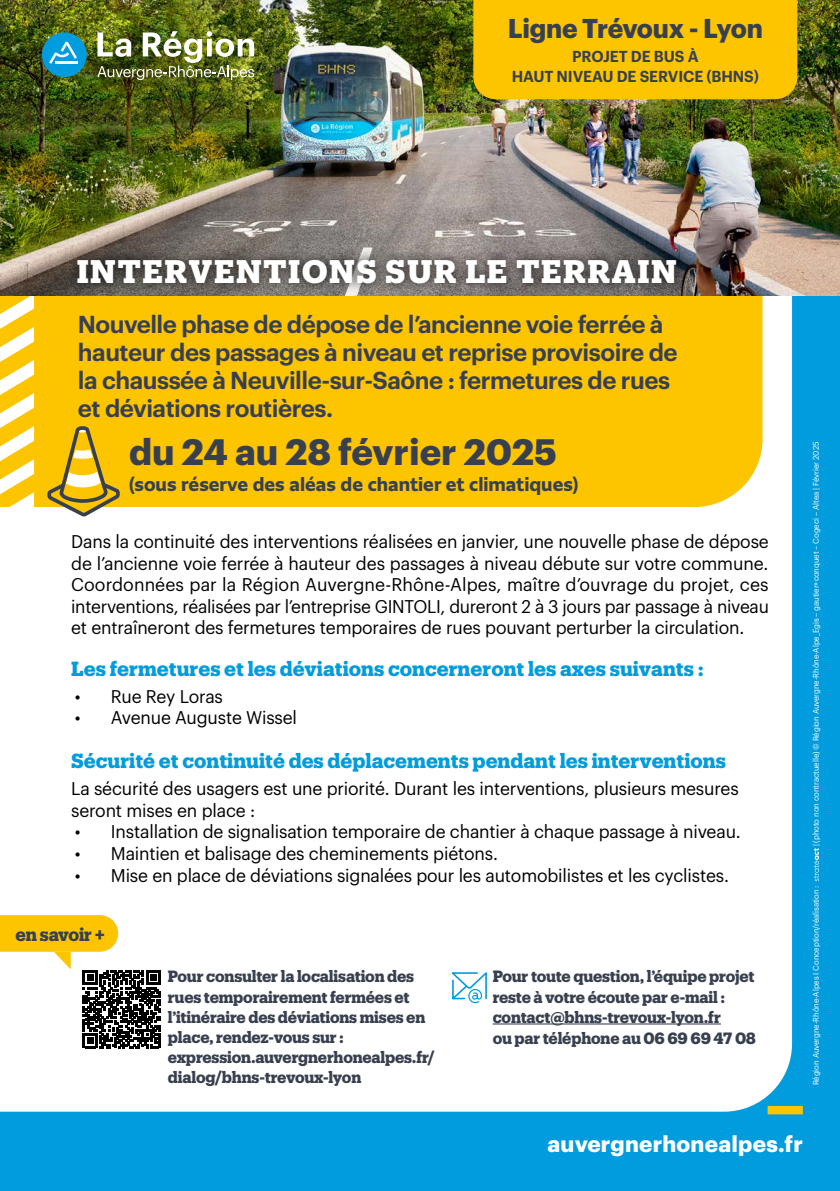
<style>
.page{position:relative;width:840px;height:1191px;background:#fff}
.page>*{position:absolute;margin:0;border:0;box-sizing:border-box;transform-origin:0 0}
.t1{font:700 36px "Graphik";color:#384050}
.t2{font:700 32px "Produkt";letter-spacing:.045em;color:#fff}
.t3{font:700 26.6px "Graphik";letter-spacing:-.01em;color:#384050}
.t4{font:600 24px/28px "Graphik";letter-spacing:-.02em;color:#384050}
.t5{font:700 22.2px "Graphik";letter-spacing:.01em;color:#fff}
.t6{font:700 20px "Produkt";color:#009cdd}
.t7{font:18px/21.6px "Graphik";letter-spacing:-.01em;color:#000;text-align:justify}
.t8{font:700 18px "Grand Paris";color:#384050}
.t9{font:700 18px "Produkt";letter-spacing:-.01em;color:#384050}
.t10{font:700 16px/20px "Produkt";letter-spacing:-.01em;color:#384050}
.t11{font:600 15.6px/20px "Graphik";letter-spacing:-.005em;color:#384050;text-align:center}
.t12{font:8px "Graphik";letter-spacing:-.01em;color:#fff}
</style>
<div class="page">
<div style="left:0;top:0;width:839px;height:1191px;background:#009cdd"></div>
<div style="left:0;top:296px;width:791px;height:815px;background:#fff"></div>
<img style="left:0;top:0;width:839px;height:296px">
<img style="left:97px;top:31px;width:157px;height:49px">
<div style="left:42px;top:32px;width:45px;height:45px;background:#009cdd;border-radius:50%"></div>
<hr style="left:56px;top:61px;width:22px;height:3px;background:#fff">
<svg style="left:49px;top:42px;width:28px;height:22px"></svg>
<div style="left:34px;top:296px;width:728px;height:211px;background:#fdc400"></div>
<svg style="left:0;top:296px;width:34px;height:211px;background:#fdde70"></svg>
<svg style="left:45px;top:423px;width:77px;height:96px;background:#dfba38"></svg>
<div style="left:767px;top:1106px;width:35px;height:8px;background:#fdc400"></div>
<hr style="left:492px;top:1023px;width:228px;height:1px;background:#384050">
<div style="left:73px;top:959px;width:95px;height:97px;background:#fff"></div>
<svg style="left:368px;top:997px;width:25px;height:27px"></svg>
<svg style="left:813px;top:848px;width:5px;height:33px"></svg>
<div style="left:67px;top:248px;width:619px;height:46px;background:#000;opacity:.75"></div>
<svg style="left:448px;top:969px;width:40px;height:34px"></svg>
<svg style="left:0;top:915px;width:161px;height:133px"></svg>
<div style="left:473px;top:0;width:324px;height:99px;background:#fdc400"></div>
<h3 class="t3" style="left:507px;top:8px;width:256px">Ligne Trévoux - Lyon</h3>
<p class="t11" style="left:511px;top:45px;width:249px">PROJET DE BUS À<br>HAUT NIVEAU DE SERVICE (BHNS)</p>
<h2 class="t2" style="left:77px;top:248px;width:601px">INTERVENTIONS SUR LE TERRAIN</h2>
<h3 class="t4" style="left:78px;top:308px;width:600px">Nouvelle phase de dépose de l’ancienne voie ferrée à hauteur des passages à niveau et reprise provisoire de la chaussée à Neuville-sur-Saône : fermetures de rues et déviations routières.</h3>
<h1 class="t1" style="left:129px;top:424px;width:429px">du 24 au 28 février 2025</h1>
<p class="t8" style="left:129px;top:472px;width:450px">(sous réserve des aléas de chantier et climatiques)</p>
<p class="t7" style="left:71px;top:529px;width:699px">Dans la continuité des interventions réalisées en janvier, une nouvelle phase de dépose de l’ancienne voie ferrée à hauteur des passages à niveau débute sur votre commune.<br>Coordonnées par la Région Auvergne-Rhône-Alpes, maître d’ouvrage du projet, ces interventions, réalisées par l’entreprise GINTOLI, dureront 2 à 3 jours par passage à niveau et entraîneront des fermetures temporaires de rues pouvant perturber la circulation.</p>
<p class="t6" style="left:71px;top:654px;width:633px">Les fermetures et les déviations concerneront les axes suivants :</p>
<p class="t7" style="left:75px;top:684px;width:150px">• Rue Rey Loras</p>
<p class="t7" style="left:75px;top:705px;width:223px">• Avenue Auguste Wissel</p>
<p class="t6" style="left:71px;top:746px;width:656px">Sécurité et continuité des déplacements pendant les interventions</p>
<p class="t7" style="left:71px;top:776px;width:668px">La sécurité des usagers est une priorité. Durant les interventions, plusieurs mesures seront mises en place :</p>
<p class="t7" style="left:75px;top:819px;width:667px">• Installation de signalisation temporaire de chantier à chaque passage à niveau.</p>
<p class="t7" style="left:75px;top:841px;width:424px">• Maintien et balisage des cheminements piétons.</p>
<p class="t7" style="left:75px;top:862px;width:655px">• Mise en place de déviations signalées pour les automobilistes et les cyclistes.</p>
<p class="t9" style="left:16px;top:921px;width:91px">en savoir +</p>
<p class="t10" style="left:168px;top:965px;width:268px">Pour consulter la localisation des rues temporairement fermées et l’itinéraire des déviations mises en place, rendez-vous sur : expression.auvergnerhonealpes.fr/ dialog/bhns-trevoux-lyon</p>
<p class="t10" style="left:492px;top:965px;width:263px">Pour toute question, l’équipe projet reste à votre écoute par e-mail : contact@bhns-trevoux-lyon.fr</p>
<p class="t10" style="left:492px;top:1027px;width:265px">ou par téléphone au 06 69 69 47 08</p>
<p class="t12" style="left:809px;top:846px;width:406px;rotate:-90deg">| (photo non contractuelle) © Région Auvergne-Rhône-Alpe_Egis – gautier+conquet – Cogeci – Altea | Février 2025</p>
<p class="t12" style="left:809px;top:1085px;width:201px;rotate:-90deg">Région Auvergne-Rhône-Alpes I Conception/réalisation :</p>
<p class="t5" style="left:547px;top:1126px;width:257px">auvergnerhonealpes.fr</p>
</div>
